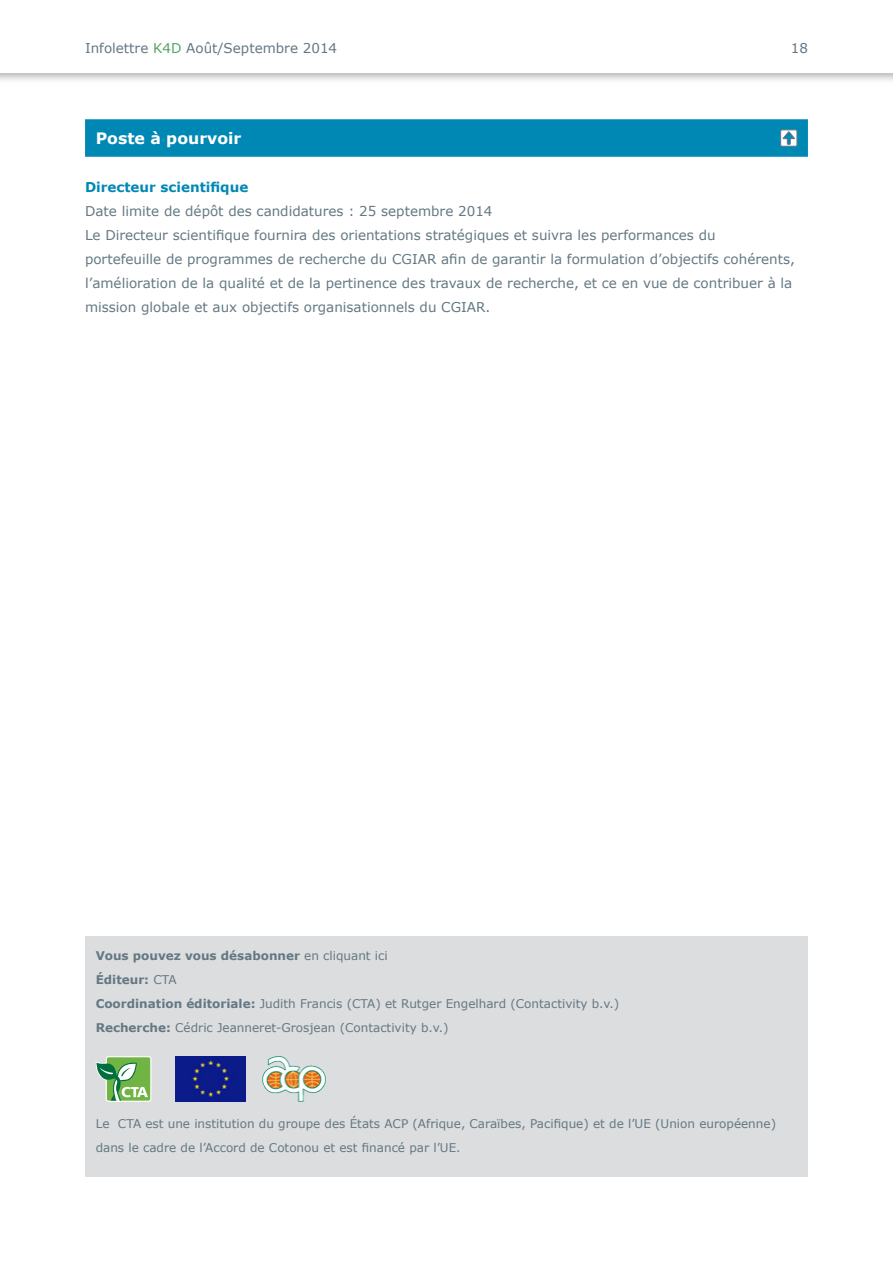
<style>
.page{position:relative;width:893px;height:1263px;background:#fff}
.page>*{position:absolute;margin:0;border:0;box-sizing:border-box;transform-origin:0 0}
.t1{font:700 15.75px "Verdana";color:#fff}
.t2{font:13.5px/24px "Verdana";color:#647883}
.t3{font:700 13.5px "Verdana";color:#0088b5}
.t4{font:12px/24px "Verdana";color:#647883}
.s1{color:#57a464}
.s2{font-weight:700}
</style>
<div class="page">
<div style="left:0;top:0;width:893px;height:84px;background:#000;opacity:.3"></div>
<div style="left:0;top:0;width:893px;height:72px;background:#fff"></div>
<div style="left:85px;top:119px;width:723px;height:38px;background:#0088b5"></div>
<div style="left:85px;top:936px;width:723px;height:240px;background:#dcddde"></div>
<svg style="left:96px;top:1056px;width:55px;height:46px"></svg>
<img style="left:262px;top:1056px;width:64px;height:45px">
<img style="left:176px;top:1056px;width:69px;height:46px">
<svg style="left:780px;top:129px;width:18px;height:18px"></svg>
<p class="t2" style="left:85px;top:36px;width:254px">Infolettre <span class="s1">K4D</span> Août/Septembre 2014</p>
<p class="t2" style="left:791px;top:36px;width:19px">18</p>
<p class="t1" style="left:96px;top:128px;width:147px">Poste à pourvoir</p>
<p class="t3" style="left:85px;top:178px;width:165px">Directeur scientifique</p>
<p class="t2" style="left:85px;top:199px;width:711px">Date limite de dépôt des candidatures : 25 septembre 2014<br>Le Directeur scientifique fournira des orientations stratégiques et suivra les performances du portefeuille de programmes de recherche du CGIAR afin de garantir la formulation d’objectifs cohérents, l’amélioration de la qualité et de la pertinence des travaux de recherche, et ce en vue de contribuer à la mission globale et aux objectifs organisationnels du CGIAR.</p>
<p class="t4" style="left:96px;top:944px;width:525px"><span class="s2">Vous pouvez vous désabonner</span> en cliquant ici<br><span class="s2">Éditeur:</span> CTA<br><span class="s2">Coordination éditoriale:</span> Judith Francis (CTA) et Rutger Engelhard (Contactivity b.v.)<br><span class="s2">Recherche:</span> Cédric Jeanneret-Grosjean (Contactivity b.v.)</p>
<p class="t4" style="left:96px;top:1112px;width:682px">Le CTA est une institution du groupe des États ACP (Afrique, Caraïbes, Pacifique) et de l’UE (Union européenne) dans le cadre de l’Accord de Cotonou et est financé par l’UE.</p>
</div>
